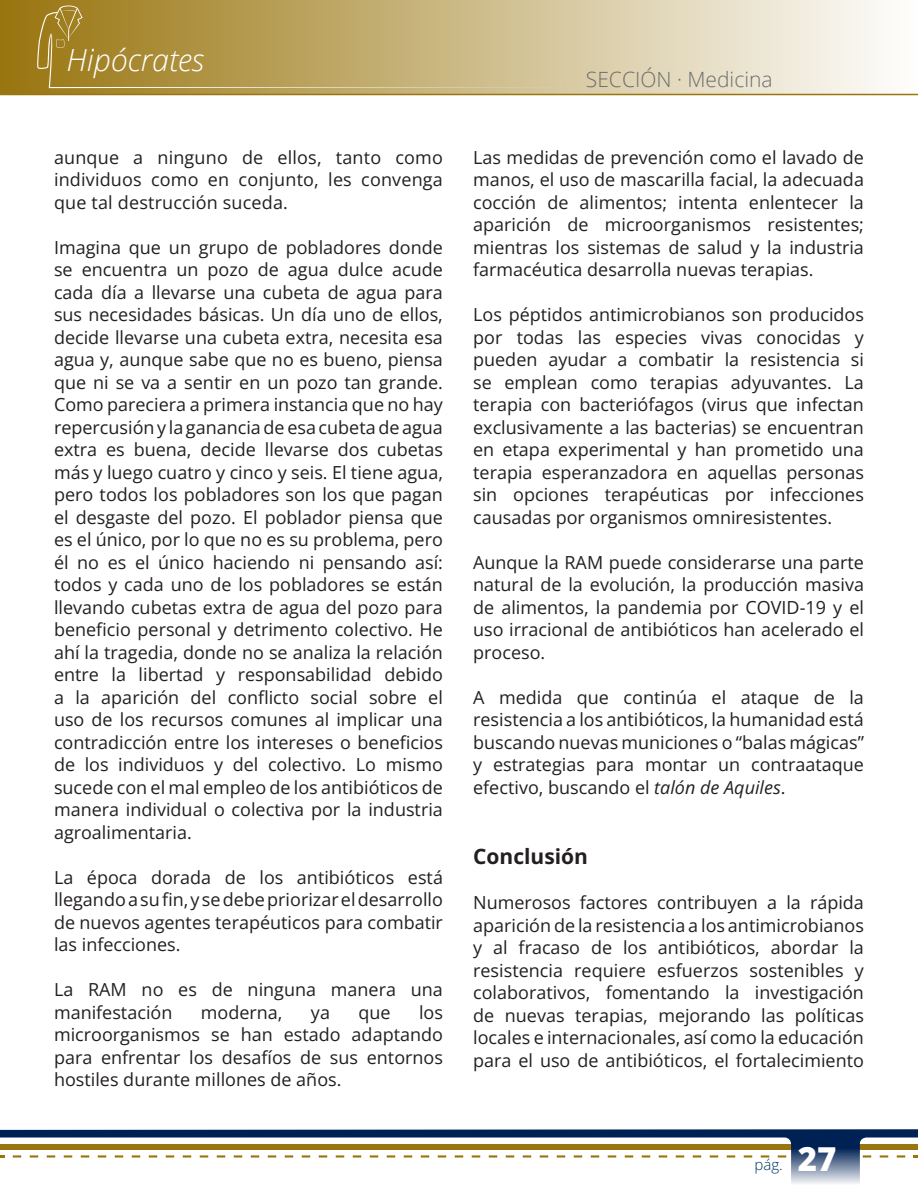
<style>
.page{position:relative;width:918px;height:1188px;background:#fff}
.page>*{position:absolute;margin:0;border:0;box-sizing:border-box;transform-origin:0 0}
.t1{font:italic 300 30.45px "Open Sans";color:#fff}
.t2{font:300 21px "Open Sans";color:#6d6d6d}
.t3{font:700 21px "Open Sans";color:#231f20}
.t4{font:18px/22.5px "Open Sans";color:#231f20;text-align:justify}
.t5{font:300 15px "Open Sans";color:#00365f}
.s1{font-style:italic}
.s2{font-weight:800;font-size:33px;color:#fff}
</style>
<div class="page">
<div style="left:0;top:0;width:918px;height:94px;background:linear-gradient(to right,#99750f,#fefefd)"></div>
<svg style="left:37px;top:6px;width:537px;height:82px;background:#bba460"></svg>
<hr style="left:0;top:94px;width:918px;height:1px;background:#99750f">
<svg style="left:0;top:1129px;width:918px;height:55px"></svg>
<h1 class="t1" style="left:67px;top:39px;width:139px">Hipócrates</h1>
<p class="t4" style="left:54px;top:146px;width:390px">aunque a ninguno de ellos, tanto como individuos como en conjunto, les convenga que tal destrucción suceda.</p>
<p class="t4" style="left:54px;top:236px;width:391px">Imagina que un grupo de pobladores donde se encuentra un pozo de agua dulce acude cada día a llevarse una cubeta de agua para sus necesidades básicas. Un día uno de ellos, decide llevarse una cubeta extra, necesita esa agua y, aunque sabe que no es bueno, piensa que ni se va a sentir en un pozo tan grande.<br>Como pareciera a primera instancia que no hay repercusión y la ganancia de esa cubeta de agua extra es buena, decide llevarse dos cubetas más y luego cuatro y cinco y seis. El tiene agua, pero todos los pobladores son los que pagan el desgaste del pozo. El poblador piensa que es el único, por lo que no es su problema, pero él no es el único haciendo ni pensando así: todos y cada uno de los pobladores se están llevando cubetas extra de agua del pozo para beneficio personal y detrimento colectivo. He ahí la tragedia, donde no se analiza la relación entre la libertad y responsabilidad debido a la aparición del conflicto social sobre el uso de los recursos comunes al implicar una contradicción entre los intereses o beneficios de los individuos y del colectivo. Lo mismo sucede con el mal empleo de los antibióticos de manera individual o colectiva por la industria agroalimentaria.</p>
<p class="t4" style="left:54px;top:866px;width:391px">La época dorada de los antibióticos está llegando a su fin, y se debe priorizar el desarrollo de nuevos agentes terapéuticos para combatir las infecciones.</p>
<p class="t4" style="left:54px;top:978px;width:390px">La RAM no es de ninguna manera una manifestación</p>
<p class="t4" style="left:54px;top:1001px;width:390px;text-indent:365px">los microorganismos se han estado adaptando para enfrentar los desafíos de sus entornos hostiles durante millones de años.</p>
<p class="t4" style="left:201px;top:1001px;width:83px">moderna,</p>
<p class="t4" style="left:311px;top:1001px;width:21px">ya</p>
<p class="t4" style="left:358px;top:1001px;width:34px">que</p>
<p class="t2" style="left:586px;top:65px;width:188px">SECCIÓN · Medicina</p>
<p class="t4" style="left:473px;top:146px;width:392px">Las medidas de prevención como el lavado de manos, el uso de mascarilla facial, la adecuada cocción de alimentos; intenta enlentecer la aparición de microorganismos resistentes; mientras los sistemas de salud y la industria farmacéutica desarrolla nuevas terapias.</p>
<p class="t4" style="left:473px;top:303px;width:392px">Los péptidos antimicrobianos son producidos por todas las especies vivas conocidas y pueden ayudar a combatir la resistencia si se emplean como terapias adyuvantes. La terapia con bacteriófagos (virus que infectan exclusivamente a las bacterias) se encuentran en etapa experimental y han prometido una terapia esperanzadora en aquellas personas sin opciones terapéuticas por infecciones causadas por organismos omniresistentes.</p>
<p class="t4" style="left:473px;top:551px;width:392px">Aunque la RAM puede considerarse una parte natural de la evolución, la producción masiva de alimentos, la pandemia por COVID-19 y el uso irracional de antibióticos han acelerado el proceso.</p>
<p class="t4" style="left:473px;top:686px;width:392px">A medida que continúa el ataque de la resistencia a los antibióticos, la humanidad está buscando nuevas municiones o “balas mágicas” y estrategias para montar un contraataque efectivo, buscando el <span class="s1">talón de Aquiles</span>.</p>
<p class="t3" style="left:473px;top:842px;width:116px">Conclusión</p>
<p class="t4" style="left:473px;top:891px;width:392px">Numerosos factores contribuyen a la rápida aparición de la resistencia a los antimicrobianos y al fracaso de los antibióticos, abordar la resistencia requiere esfuerzos sostenibles y colaborativos, fomentando la investigación de nuevas terapias, mejorando las políticas locales e internacionales, así como la educación para el uso de antibióticos, el fortalecimiento</p>
<p class="t5" style="left:755px;top:1154px;width:83px">pág. <span class="s2">27</span></p>
</div>
